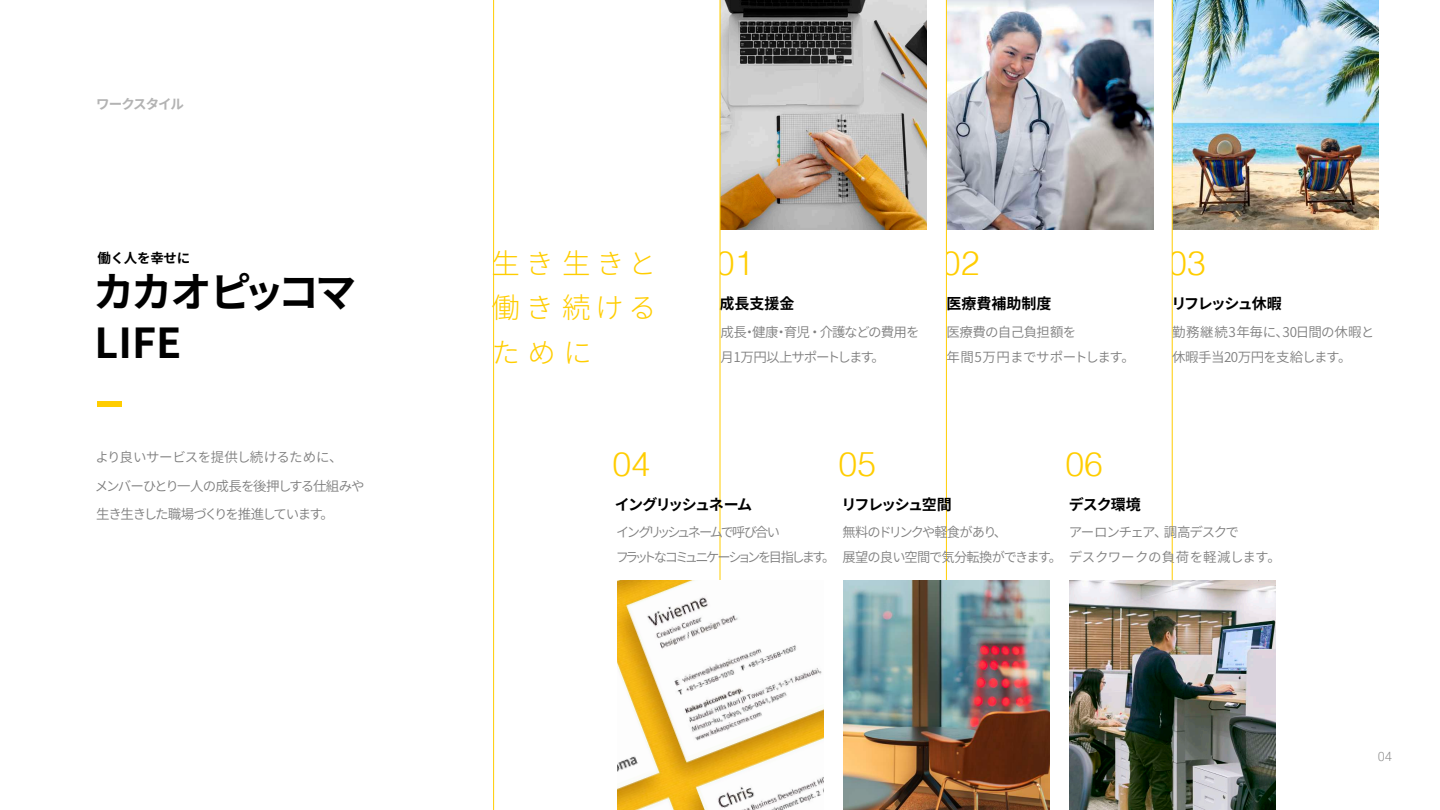
<style>
.page{position:relative;width:1440px;height:810px;background:#fff}
.page>*{position:absolute;margin:0;border:0;box-sizing:border-box;transform-origin:0 0}
.t1{font:700 41.25px/51px "Noto Sans CJ Kjp";letter-spacing:-.05em;color:#000}
.t2{font:300 33.83px "Helvetica";color:#ffcd00}
.t3{font:300 28.5px/44.2px "Noto Sans CJ Kjp";letter-spacing:.2em;color:#ffcd00;text-align:justify}
.t4{font:700 15px "Noto Sans CJ Kjp";letter-spacing:-.095em;color:#000}
.t5{font:700 15px "Noto Sans CJ Kjp";letter-spacing:-.075em;color:#000}
.t6{font:700 15px "Noto Sans CJ Kjp";color:#000}
.t7{font:600 13.5px/25.5px "Noto Sans CJ Kjp";letter-spacing:-.065em;color:#808080}
.t8{font:600 13.5px/25.5px "Noto Sans CJ Kjp";letter-spacing:-.04em;color:#808080}
.t9{font:600 13.5px/25.5px "Noto Sans CJ Kjp";letter-spacing:-.19em;color:#808080}
.t10{font:700 13.5px "Noto Sans CJ Kjp";letter-spacing:-.075em;color:#b3b3b3}
.t11{font:700 13.5px "Noto Sans CJ Kjp";letter-spacing:-.02em;color:#000}
.t12{font:300 12.75px "Roboto";color:#8c8c8c}
</style>
<div class="page">
<img style="left:947px;top:0;width:206px;height:229px">
<img style="left:1173px;top:0;width:206px;height:229px">
<hr style="left:946px;top:0;width:1px;height:810px;background:#ffcd00">
<hr style="left:1172px;top:0;width:1px;height:810px;background:#ffcd00">
<hr style="left:493px;top:0;width:1px;height:810px;background:#ffcd00">
<div style="left:98px;top:401px;width:24px;height:6px;background:#ffcd00"></div>
<img style="left:1069px;top:581px;width:207px;height:229px">
<img style="left:721px;top:0;width:206px;height:229px">
<hr style="left:720px;top:0;width:1px;height:810px;background:#ffcd00">
<img style="left:617px;top:581px;width:207px;height:229px">
<img style="left:843px;top:581px;width:207px;height:229px">
<p class="t10" style="left:96px;top:96px;width:90px">ワークスタイル</p>
<p class="t11" style="left:98px;top:250px;width:94px">働く人を幸せに</p>
<h1 class="t1" style="left:93px;top:267px;width:265px">カカオピッコマ<br>LIFE</h1>
<p class="t7" style="left:95px;top:443px;width:271px;line-height:28.5px">より良いサービスを提供し続けるために、<br>メンバーひとり一人の成長を後押しする仕組みや生き生きした職場づくりを推進しています。</p>
<h3 class="t3" style="left:491px;top:242px;width:167px">生き生きと働き続けるために</h3>
<h2 class="t2" style="left:716px;top:235px;width:39px">01</h2>
<h2 class="t2" style="left:942px;top:235px;width:39px">02</h2>
<h2 class="t2" style="left:1168px;top:235px;width:39px">03</h2>
<p class="t5" style="left:719px;top:295px;width:76px">成長支援金</p>
<p class="t7" style="left:721px;top:319px;width:201px">成長・健康・育児・介護などの費用を月1万円以上サポートします。</p>
<p class="t6" style="left:946px;top:295px;width:106px">医療費補助制度</p>
<p class="t8" style="left:946px;top:319px;width:190px">医療費の自己負担額を<br>年間5万円までサポートします。</p>
<p class="t4" style="left:1171px;top:295px;width:112px">リフレッシュ休暇</p>
<p class="t8" style="left:1172px;top:319px;width:204px">勤務継続3年毎に、30日間の休暇と休暇手当20万円を支給します。</p>
<h2 class="t2" style="left:613px;top:435px;width:39px">04</h2>
<h2 class="t2" style="left:839px;top:435px;width:39px">05</h2>
<h2 class="t2" style="left:1066px;top:435px;width:39px">06</h2>
<p class="t4" style="left:615px;top:496px;width:139px">イングリッシュネーム</p>
<p class="t9" style="left:616px;top:519px;width:221px">イングリッシュネームで呼び合い<br>フラットなコミュニケーションを目指します。</p>
<p class="t4" style="left:842px;top:496px;width:112px">リフレッシュ空間</p>
<p class="t7" style="left:843px;top:519px;width:221px">無料のドリンクや軽食があり、<br>展望の良い空間で気分転換ができます。</p>
<p class="t5" style="left:1069px;top:496px;width:74px">デスク環境</p>
<p class="t8" style="left:1069px;top:519px;width:214px">アーロンチェア、調高デスクで<br>デスクワークの負荷を軽減します。</p>
<p class="t12" style="left:1378px;top:748px;width:16px">04</p>
</div>
